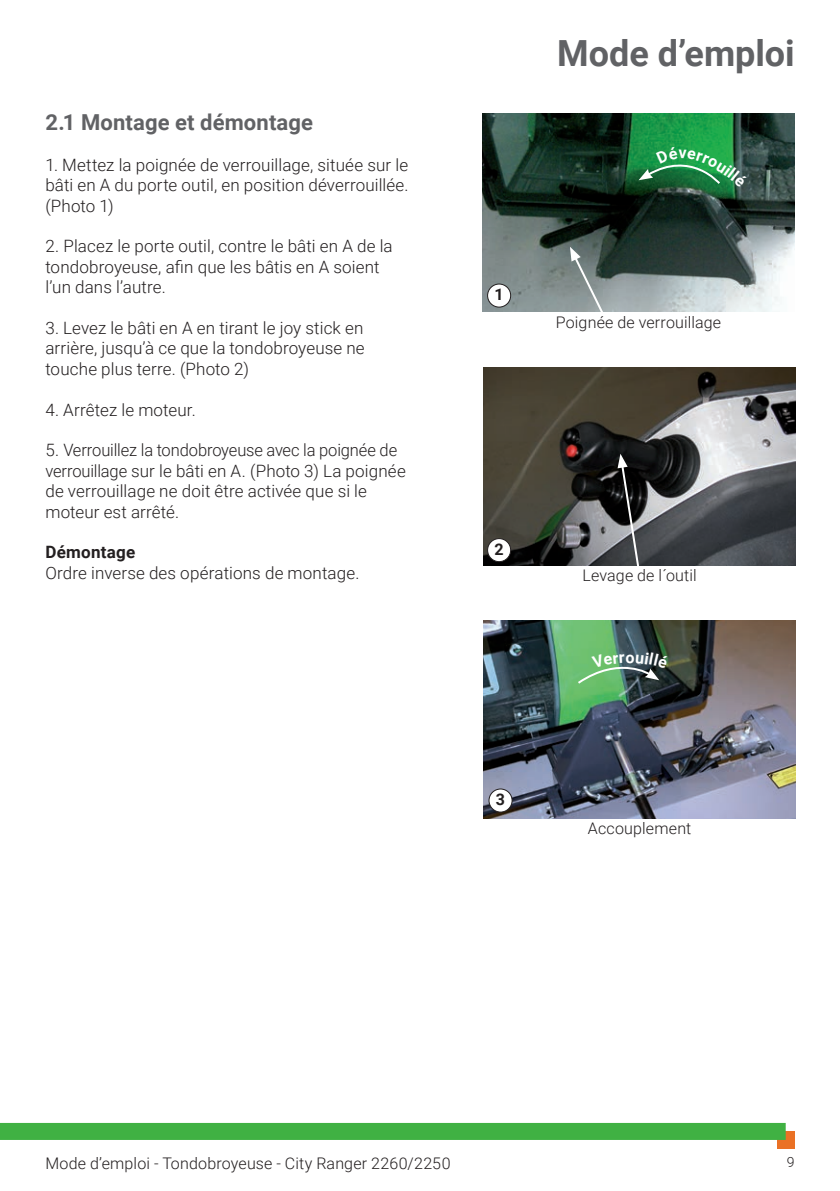
<style>
.page{position:relative;width:840px;height:1191px;background:#fff}
.page>*{position:absolute;margin:0;border:0;box-sizing:border-box;transform-origin:0 0}
.t1{font:700 36px "Roboto";color:#616265}
.t2{font:700 22px "Roboto";letter-spacing:.005em;color:#616265}
.t3{font:300 17px/20.4px "Roboto";letter-spacing:.005em;color:#231f20;text-align:justify}
.t4{font:700 17px "Roboto";letter-spacing:.015em;color:#231f20}
.t5{font:300 16px "Roboto";letter-spacing:.01em;color:#231f20}
.t6{font:700 16px "Roboto";color:#231f20}
.t7{font:300 14px "Roboto";color:#231f20}
</style>
<div class="page">
<div style="left:776px;top:1131px;width:18px;height:17px;background:#ea7125"></div>
<div style="left:0;top:1123px;width:785px;height:17px;background:#40b143"></div>
<img style="left:483px;top:620px;width:312px;height:199px">
<img style="left:482px;top:113px;width:312px;height:199px">
<img style="left:483px;top:367px;width:312px;height:199px">
<svg style="left:569px;top:247px;width:37px;height:65px;background:#818d8c"></svg>
<svg style="left:617px;top:454px;width:23px;height:112px;background:#414244"></svg>
<div style="left:487px;top:284px;width:23px;height:23px;background:#fff;border-radius:50%"></div>
<div style="left:487px;top:283px;width:24px;height:24px;border:1px solid #231f20;border-radius:50%"></div>
<div style="left:487px;top:538px;width:23px;height:23px;background:#fff;border-radius:50%"></div>
<div style="left:487px;top:538px;width:24px;height:24px;border:1px solid #231f20;border-radius:50%"></div>
<div style="left:488px;top:789px;width:24px;height:23px;background:#fff;border-radius:50%"></div>
<div style="left:488px;top:788px;width:24px;height:24px;border:1px solid #231f20;border-radius:50%"></div>
<svg style="left:638px;top:146px;width:109px;height:41px;background:#298c4d"></svg>
<svg style="left:575px;top:652px;width:93px;height:33px;background:#598965"></svg>
<p class="t2" style="left:45px;top:107px;width:269px">2.1 Montage et démontage</p>
<p class="t3" style="left:45px;top:154px;width:364px">1. Mettez la poignée de verrouillage, située sur le bâti en A du porte outil, en position déverrouillée. (Photo 1)</p>
<p class="t3" style="left:45px;top:235px;width:348px;text-align:left">2. Placez le porte outil, contre le bâti en A de la tondobroyeuse, afin que les bâtis en A soient l’un dans l’autre.</p>
<p class="t3" style="left:45px;top:317px;width:320px">3. Levez le bâti en A en tirant le joy stick en arrière, jusqu’à ce que la tondobroyeuse ne touche plus terre. (Photo 2)</p>
<p class="t3" style="left:45px;top:399px;width:152px">4. Arrêtez le moteur.</p>
<p class="t3" style="left:45px;top:439px;width:362px;text-align:left">5. Verrouillez la tondobroyeuse avec la poignée de verrouillage sur le bâti en A. (Photo 3) La poignée de verrouillage ne doit être activée que si le moteur est arrêté.</p>
<p class="t4" style="left:45px;top:540px;width:91px">Démontage</p>
<p class="t3" style="left:45px;top:562px;width:315px">Ordre inverse des opérations de montage.</p>
<h1 class="t1" style="left:556px;top:28px;width:239px">Mode d’emploi</h1>
<p class="t6" style="left:494px;top:283px;width:11px">1</p>
<p class="t5" style="left:555px;top:311px;width:167px">Poignée de verrouillage</p>
<p class="t6" style="left:494px;top:538px;width:11px">2</p>
<p class="t5" style="left:582px;top:564px;width:116px">Levage de l´outil</p>
<p class="t6" style="left:495px;top:788px;width:11px">3</p>
<p class="t5" style="left:587px;top:817px;width:105px">Accouplement</p>
<p class="t5" style="left:45px;top:1152px;width:406px">Mode d’emploi - Tondobroyeuse - City Ranger 2260/2250</p>
<p class="t7" style="left:786px;top:1152px;width:9px">9</p>
</div>
